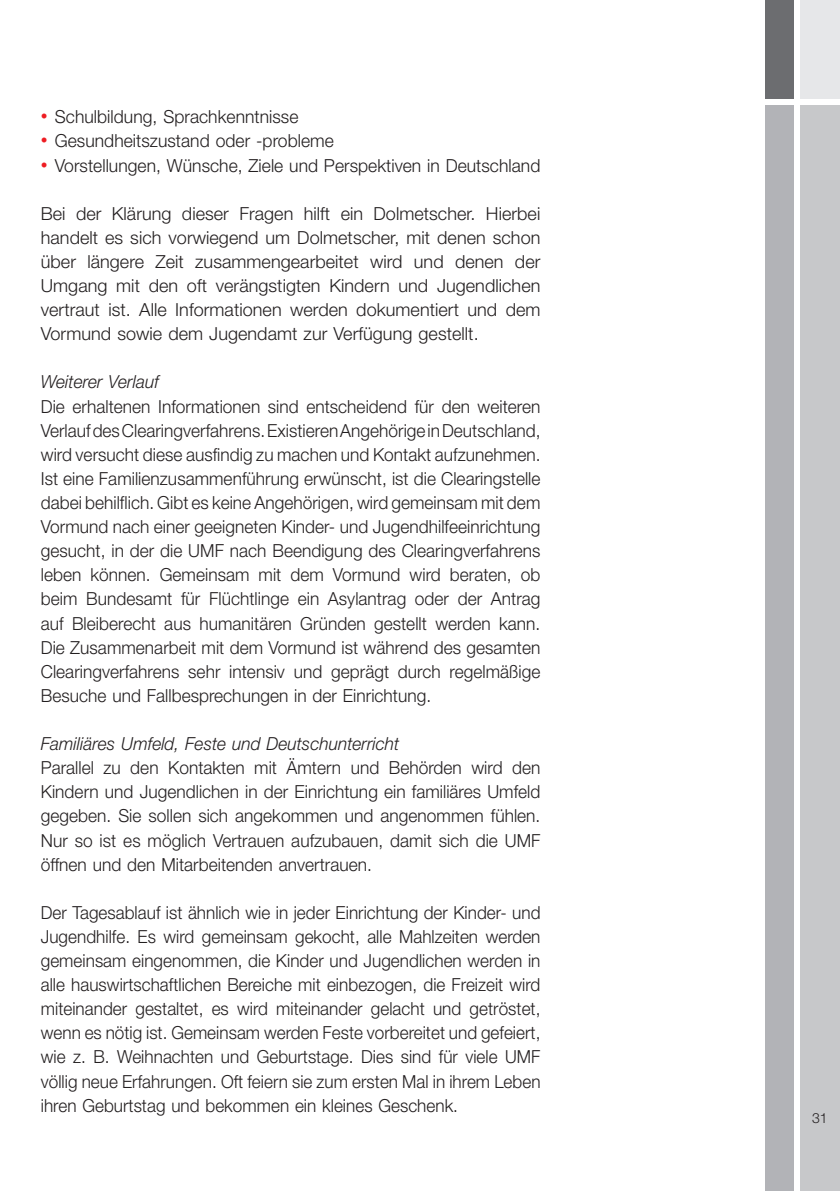
<style>
.page{position:relative;width:840px;height:1191px;background:#fff}
.page>*{position:absolute;margin:0;border:0;box-sizing:border-box;transform-origin:0 0}
.t1{font:300 18px/24.2px "Helvetica Neue LT";letter-spacing:.005em;color:#231f20;text-align:justify;scale:.96 1}
.t2{font:300 18px/24.2px "Helvetica Neue LT";letter-spacing:.005em;color:#231f20;text-align:justify;scale:.95 1}
.t3{font:300 18px/24.2px "Helvetica Neue LT";letter-spacing:.005em;color:#231f20;text-align:justify}
.t4{font:italic 300 18px "Helvetica Neue LT";letter-spacing:.005em;color:#231f20;scale:.96 1}
.t5{font:300 14px "Helvetica Neue LT";color:#231f20}
.s1{font-size:14px;color:#ee1d23}
</style>
<div class="page">
<div style="left:800px;top:0;width:39px;height:99px;background:#e6e7e9"></div>
<div style="left:800px;top:106px;width:39px;height:1085px;background:#c7c8ca"></div>
<div style="left:764px;top:0;width:28px;height:99px;background:#6c6d70"></div>
<div style="left:764px;top:106px;width:28px;height:1085px;background:#b2b3b7"></div>
<p class="t3" style="left:41px;top:107px;width:259px"><span class="s1">•</span> Schulbildung, Sprachkenntnisse</p>
<p class="t3" style="left:41px;top:131px;width:294px"><span class="s1">•</span> Gesundheitszustand oder -probleme</p>
<p class="t3" style="left:41px;top:155px;width:501px"><span class="s1">•</span> Vorstellungen, Wünsche, Ziele und Perspektiven in Deutschland</p>
<p class="t3" style="left:41px;top:203px;width:501px">Bei der Klärung dieser Fragen hilft ein Dolmetscher. Hierbei handelt es sich vorwiegend um Dolmetscher, mit denen schon über längere Zeit zusammengearbeitet wird und denen der Umgang mit den oft verängstigten Kindern und Jugendlichen vertraut ist. Alle Informationen werden dokumentiert und dem Vormund sowie dem Jugendamt zur Verfügung gestellt.</p>
<p class="t4" style="left:41px;top:375px;width:124px">Weiterer Verlauf</p>
<p class="t1" style="left:41px;top:396px;width:521px">Die erhaltenen Informationen sind entscheidend für den weiteren Verlauf des Clearingverfahrens. Existieren Angehörige in Deutschland, wird versucht diese ausfindig zu machen und Kontakt aufzunehmen.<br>Ist eine Familienzusammenführung erwünscht, ist die Clearingstelle dabei behilflich. Gibt es keine Angehörigen, wird gemeinsam mit dem Vormund nach einer geeigneten Kinder- und Jugendhilfeeinrichtung gesucht, in der die UMF nach Beendigung des Clearingverfahrens leben können. Gemeinsam mit dem Vormund wird beraten, ob beim Bundesamt für Flüchtlinge ein Asylantrag oder der Antrag auf Bleiberecht aus humanitären Gründen gestellt werden kann.<br>Die Zusammenarbeit mit dem Vormund ist während des gesamten Clearingverfahrens sehr intensiv und geprägt durch regelmäßige Besuche und Fallbesprechungen in der Einrichtung.</p>
<p class="t4" style="left:41px;top:737px;width:375px">Familiäres Umfeld, Feste und Deutschunterricht</p>
<p class="t1" style="left:41px;top:757px;width:521px">Parallel zu den Kontakten mit Ämtern und Behörden wird den Kindern und Jugendlichen in der Einrichtung ein familiäres Umfeld gegeben. Sie sollen sich angekommen und angenommen fühlen.<br>Nur so ist es möglich Vertrauen aufzubauen, damit sich die UMF öffnen und den Mitarbeitenden anvertrauen.</p>
<p class="t2" style="left:41px;top:902px;width:527px">Der Tagesablauf ist ähnlich wie in jeder Einrichtung der Kinder- und Jugendhilfe. Es wird gemeinsam gekocht, alle Mahlzeiten werden gemeinsam eingenommen, die Kinder und Jugendlichen werden in alle hauswirtschaftlichen Bereiche mit einbezogen, die Freizeit wird miteinander gestaltet, es wird miteinander gelacht und getröstet, wenn es nötig ist. Gemeinsam werden Feste vorbereitet und gefeiert, wie z. B. Weihnachten und Geburtstage. Dies sind für viele UMF völlig neue Erfahrungen. Oft feiern sie zum ersten Mal in ihrem Leben ihren Geburtstag und bekommen ein kleines Geschenk.</p>
<p class="t5" style="left:811px;top:1112px;width:17px">31</p>
</div>
